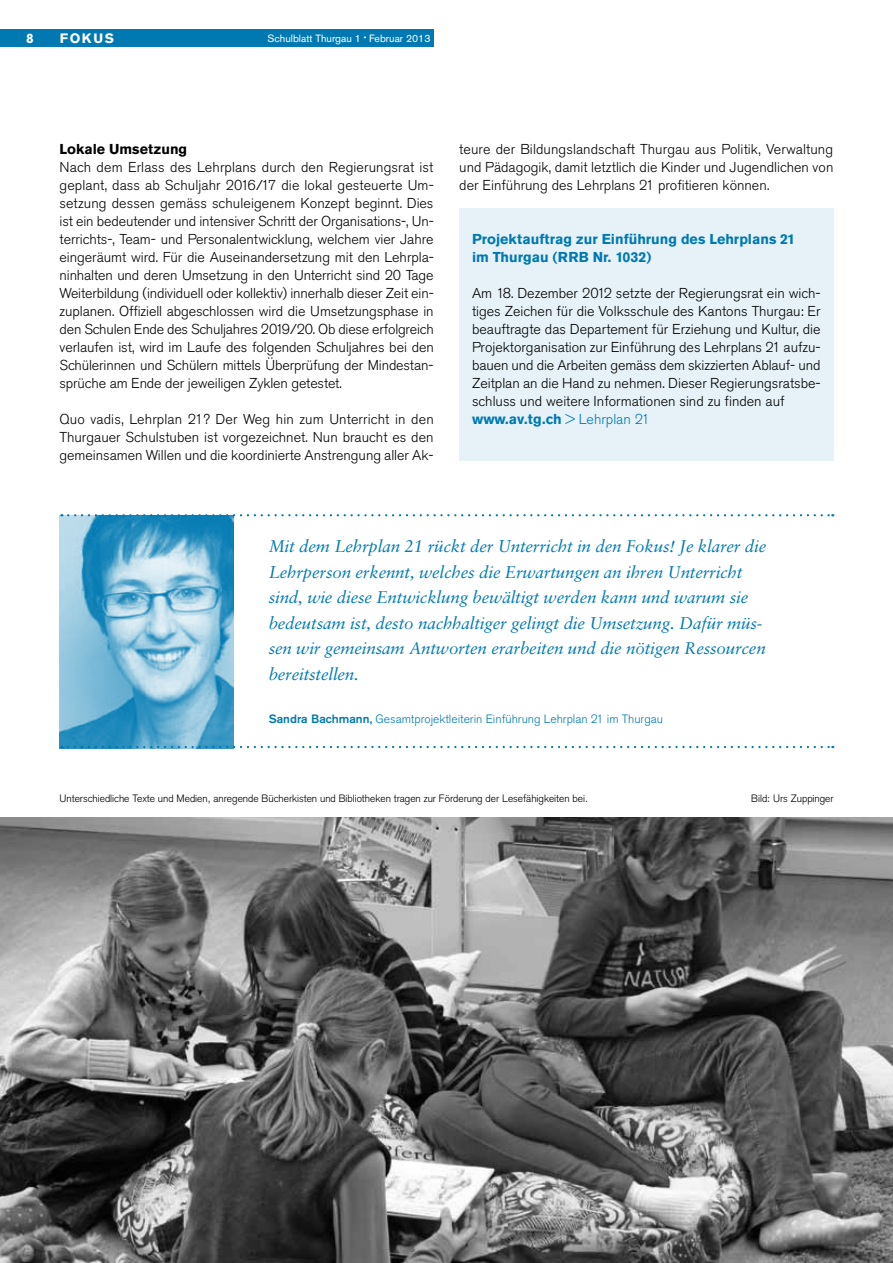
<style>
.page{position:relative;width:893px;height:1263px;background:#fff}
.page>*{position:absolute;margin:0;border:0;box-sizing:border-box;transform-origin:0 0}
.t1{font:italic 16.95px/25.5px "Sabon";letter-spacing:-.01em;color:#0079b2}
.t2{font:300 14.25px/18px "Akzidenz Grotesk BQ";color:#000;text-align:justify}
.t3{font:700 14.25px/18px "Akzidenz Grotesk BQ";color:#0079b2}
.t4{font:700 14.25px "Akzidenz Grotesk BQ";color:#000}
.t5{font:700 13.5px "Akzidenz Grotesk BQ";letter-spacing:.12em;color:#fff}
.t6{font:300 12px "Akzidenz Grotesk BQ";color:#0079b2}
.t7{font:300 10.5px "Akzidenz Grotesk";color:#000}
.t8{font:10.5px "Akzidenz Grotesk BQ";color:#fff}
.s1{font-size:7.5px}
.s2{font-weight:700;color:#0079b2}
.s3{color:#0079b2}
.s4{font-weight:500}
</style>
<div class="page">
<div style="left:0;top:30px;width:434px;height:17px;background:#0079b2"></div>
<div style="left:459px;top:208px;width:374px;height:252px;background:#e6f2f7"></div>
<img style="left:60px;top:515px;width:174px;height:233px">
<svg style="left:68px;top:514px;width:765px;height:2px"></svg>
<svg style="left:68px;top:746px;width:765px;height:2px"></svg>
<img style="left:0;top:818px;width:893px;height:445px">
<p class="t5" style="left:26px;top:31px;width:9px">8</p>
<p class="t5" style="left:60px;top:31px;width:56px">Fokus</p>
<p class="t8" style="left:267px;top:32px;width:165px">Schulblatt Thurgau 1 <span class="s1">•</span> Februar 2013</p>
<p class="t4" style="left:60px;top:141px;width:129px">Lokale Umsetzung</p>
<p class="t2" style="left:60px;top:158px;width:376px">Nach dem Erlass des Lehrplans durch den Regierungsrat ist geplant, dass ab Schuljahr 2016/17 die lokal gesteuerte U m&shy;setzung dessen gemäss schuleigenem Konzept beginnt. Dies ist ein bedeutender und intensiver Schritt der Organisations-, U n&shy;terrichts-, Team- und Personalentwicklung, welchem vier Jahre eingeräumt wird. Für die Auseinandersetzung mit den Lehrpla&shy;ninhalten und deren U msetzung in den U nterricht sind 20 Tage Weiterbildung (individuell oder kollektiv) innerhalb dieser Zeit ein&shy;zuplanen. Offiziell abgeschlossen wird die U msetzungsphase in den Schulen Ende des Schuljahres 2019/20. Ob diese erfolgreich verlaufen ist, wird im Laufe des folgenden Schuljahres bei den Schülerinnen und Schülern mittels Überprüfung der Mindestan&shy;sprüche am Ende der jeweiligen Zyklen getestet.</p>
<p class="t2" style="left:60px;top:410px;width:376px">Quo vadis, Lehrplan 21? Der Weg hin zum Unterricht in den Thurgauer Schulstuben ist vorgezeichnet. Nun braucht es den gemeinsamen Willen und die koordinierte Anstrengung aller Ak-</p>
<p class="t2" style="left:459px;top:140px;width:376px">teure der Bildungslandschaft Thurgau aus Politik, Verwaltung und Pädagogik, damit letztlich die Kinder und Jugendlichen von der Einführung des Lehrplans 21 profitieren können.</p>
<p class="t3" style="left:472px;top:230px;width:325px">Projektauftrag zur Einführung des Lehrplans 21 im Thurgau (RRB Nr. 1032)</p>
<p class="t2" style="left:472px;top:284px;width:350px;text-align:left">Am 18. Dezember 2012 setzte der Regierungsrat ein wich&shy;tiges Zeichen für die Volksschule des Kantons Thurgau: Er beauftragte das Departement für Erziehung und Kultur, die Projektorganisation zur Einführung des Lehrplans 21 aufzu&shy;bauen und die Arbeiten gemäss dem skizzierten Ablauf- und Zeitplan an die Hand zu nehmen. Dieser Regierungsratsbe&shy;schluss und weitere Informationen sind zu finden auf <span class="s2">www.av.tg.ch</span> <span class="s3">&gt; Lehrplan 21</span></p>
<p class="t1" style="left:269px;top:534px;width:499px">Mit dem Lehrplan 21 rückt der Unterricht in den Fokus! Je klarer die Lehrperson erkennt, welches die Erwartungen an ihren Unterricht sind, wie diese Entwicklung bewältigt werden kann und warum sie bedeutsam ist, desto nachhaltiger gelingt die Umsetzung. Dafür müs&shy;sen wir gemeinsam Antworten erarbeiten und die nötigen Ressourcen bereitstellen.</p>
<p class="t6" style="left:269px;top:712px;width:396px"><span class="s4">Sandra Bachmann,</span> Gesamtprojektleiterin Einführung Lehrplan 21 im Thurgau</p>
<p class="t7" style="left:60px;top:792px;width:530px">Unterschiedliche Texte und Medien, anregende Bücherkisten und Bibliotheken tragen zur Förderung der Lesefähigkeiten bei.</p>
<p class="t7" style="left:751px;top:792px;width:84px">Bild: Urs Zuppinger</p>
</div>
